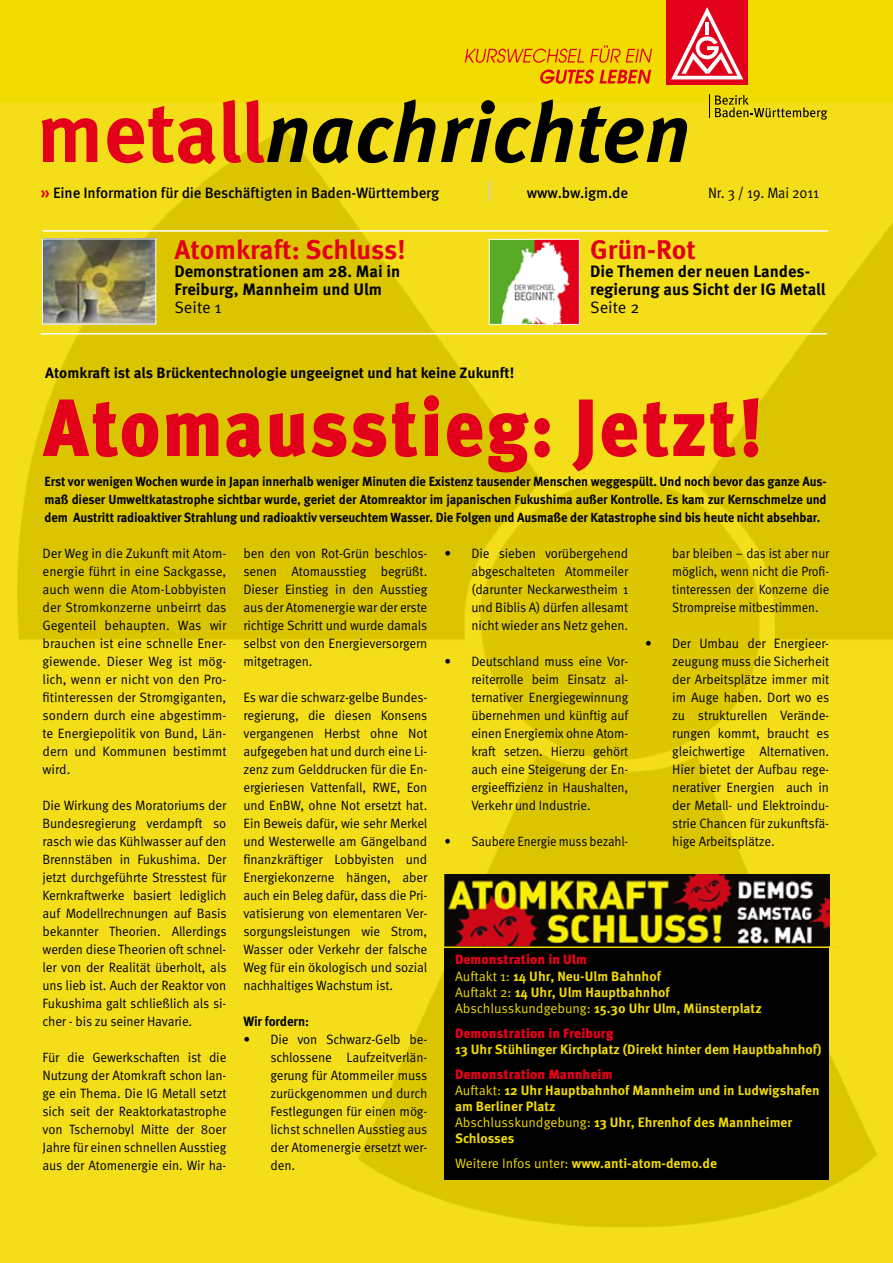
<style>
.page{position:relative;width:893px;height:1263px;background:#f2db00}
.page>*{position:absolute;margin:0;border:0;box-sizing:border-box;transform-origin:0 0}
.t1{font:italic 700 84px "Meta Pro";color:#000}
.t2{font:900 81px "Meta Pro";letter-spacing:.02em;color:#e2001a;scale:.93 1}
.t3{font:700 27px "Meta Pro";color:#e2001a}
.t4{font:700 16.5px/18px "Meta Pro";color:#000}
.t5{font:16.5px "Meta Pro";color:#000}
.t6{font:500 15px "Meta Pro";letter-spacing:-.01em;color:#000}
.t7{font:700 15px "Meta Pro";color:#000}
.t8{font:15px "Meta Pro";letter-spacing:-.01em;color:#000;scale:.92 1}
.t9{font:13.5px/18px "Meta Pro";letter-spacing:-.01em;color:#000;text-align:justify;scale:.96 1}
.t10{font:700 13.5px/16.2px "Meta Pro";color:#f2db00}
.t11{font:13.5px/18px "Meta Pro";letter-spacing:-.01em;color:#000;text-align:justify}
.t12{font:13.5px/18px "Meta Pro";letter-spacing:-.01em;color:#000;text-align:justify;scale:.95 1}
.t13{font:13.5px/18px "Meta Pro";letter-spacing:-.01em;color:#000;text-align:justify;scale:.92 1}
.t14{font:900 13.5px "Meta Pro";color:#e2001a}
.t15{font:700 13.5px "Meta Pro";letter-spacing:-.01em;color:#000;scale:.96 1}
.t16{font:700 13.2px/18px "Meta Pro";letter-spacing:-.01em;color:#000;text-align:justify;scale:.95 1}
.s1{font-style:normal;color:#e2001a}
.s2{font-weight:700;font-size:16.5px;color:#e2001a}
.s3{font-weight:900;color:#e2001a}
.s4{font-weight:400}
</style>
<div class="page">
<img style="left:0;top:103px;width:893px;height:1160px">
<svg style="left:709px;top:94px;width:118px;height:26px"></svg>
<div style="left:666px;top:3px;width:82px;height:82px;background:#e2001a"></div>
<svg style="left:671px;top:7px;width:72px;height:72px"></svg>
<hr style="left:666px;top:0;width:82px;height:3px;background:#e2001a">
<svg style="left:540px;top:69px;width:111px;height:15px"></svg>
<svg style="left:465px;top:49px;width:119px;height:14px"></svg>
<svg style="left:590px;top:45px;width:62px;height:18px"></svg>
<hr style="left:42px;top:230px;width:786px;height:2px;background:#fff">
<img style="left:44px;top:241px;width:110px;height:81px">
<div style="left:42px;top:239px;width:114px;height:85px;border:1px solid #fff"></div>
<hr style="left:41px;top:333px;width:786px;height:1px;background:#fff">
<svg style="left:489px;top:181px;width:1px;height:20px"></svg>
<img style="left:491px;top:241px;width:87px;height:82px">
<div style="left:489px;top:239px;width:91px;height:86px;border:1px solid #fff"></div>
<div style="left:444px;top:943px;width:385px;height:236px;background:#000"></div>
<img style="left:444px;top:875px;width:385px;height:71px">
<hr style="left:444px;top:946px;width:395px;height:2px;background:#f2db00">
<h1 class="t1" style="left:37px;top:81px;width:655px"><span class="s1">metall</span>nachrichten</h1>
<p class="t6" style="left:41px;top:183px;width:400px"><span class="s2">»</span> Eine Information für die Beschäftigten in Baden-Württemberg</p>
<p class="t6" style="left:527px;top:183px;width:103px">www.bw.igm.de</p>
<p class="t8" style="left:708px;top:184px;width:122px">Nr. 3 / 19. Mai 2011</p>
<h3 class="t3" style="left:174px;top:233px;width:233px">Atomkraft: Schluss!</h3>
<p class="t4" style="left:174px;top:263px;width:227px">Demonstrationen am 28. Mai in<br>Freiburg, Mannheim und Ulm</p>
<p class="t5" style="left:174px;top:298px;width:49px">Seite 1</p>
<h3 class="t3" style="left:590px;top:233px;width:107px">Grün-Rot</h3>
<p class="t4" style="left:590px;top:263px;width:237px">Die Themen der neuen Landes&shy;regierung aus Sicht der IG Metall</p>
<p class="t5" style="left:590px;top:298px;width:51px">Seite 2</p>
<p class="t7" style="left:45px;top:363px;width:471px">Atomkraft ist als Brückentechnologie ungeeignet und hat keine Zukunft!</p>
<h2 class="t2" style="left:43px;top:377px;width:776px">Atomausstieg: Jetzt!</h2>
<p class="t16" style="left:45px;top:473px;width:825px">Erst vor wenigen Wochen wurde in Japan innerhalb weniger Minuten die Existenz tausender Menschen weggespült. Und noch bevor das ganze Aus&shy;maß dieser Umweltkatastrophe sichtbar wurde, geriet der Atomreaktor im japanischen Fukushima außer Kontrolle. Es kam zur Kernschmelze und dem Austritt radioaktiver Strahlung und radioaktiv verseuchtem Wasser. Die Folgen und Ausmaße der Katastrophe sind bis heute nicht absehbar.</p>
<p class="t11" style="left:43px;top:544px;width:186px">Der Weg in die Zukunft mit Atom&shy;energie führt in eine Sackgasse, auch wenn die Atom-Lobbyisten der Stromkonzerne unbeirrt das Gegenteil behaupten. Was wir brauchen ist eine schnelle Ener&shy;giewende. Dieser Weg ist mög&shy;lich, wenn er nicht von den Pro&shy;fitinteressen der Stromgiganten, sondern durch eine abgestimm&shy;te Energiepolitik von Bund, Län&shy;dern und Kommunen bestimmt wird.</p>
<p class="t9" style="left:43px;top:796px;width:193px">Die Wirkung des Moratoriums der Bundesregierung verdampft so rasch wie das Kühlwasser auf den Brennstäben in Fukushima. Der jetzt durchgeführte Stresstest für Kernkraftwerke basiert lediglich auf Modellrechnungen auf Basis bekannter Theorien. Allerdings werden diese Theorien oft schnel&shy;ler von der Realität überholt, als uns lieb ist. Auch der Reaktor von Fukushima galt schließlich als si&shy;cher - bis zu seiner Havarie.</p>
<p class="t9" style="left:43px;top:1048px;width:193px">Für die Gewerkschaften ist die Nutzung der Atomkraft schon lan&shy;ge ein Thema. Die IG Metall setzt sich seit der Reaktorkatastrophe von Tschernobyl Mitte der 80er Jahre für einen schnellen Ausstieg aus der Atomenergie ein. Wir ha-</p>
<p class="t9" style="left:243px;top:544px;width:193px">ben den von Rot-Grün beschlos&shy;senen Atomausstieg begrüßt.<br>Dieser Einstieg in den Ausstieg aus der Atomenergie war der erste richtige Schritt und wurde damals selbst von den Energieversorgern mitgetragen.</p>
<p class="t9" style="left:243px;top:688px;width:193px">Es war die schwarz-gelbe Bundes&shy;regierung, die diesen Konsens vergangenen Herbst ohne Not aufgegeben hat und durch eine Li&shy;zenz zum Gelddrucken für die En&shy;ergieriesen Vattenfall, RWE, Eon und EnBW, ohne Not ersetzt hat.<br>Ein Beweis dafür, wie sehr Merkel und Westerwelle am Gängelband finanzkräftiger Lobbyisten und Energiekonzerne hängen, aber auch ein Beleg dafür, dass die Pri&shy;vatisierung von elementaren Ver&shy;sorgungsleistungen wie Strom, Wasser oder Verkehr der falsche Weg für ein ökologisch und sozial nachhaltiges Wachstum ist.</p>
<p class="t15" style="left:243px;top:1013px;width:70px">Wir fordern:</p>
<p class="t9" style="left:270px;top:1030px;width:165px;text-indent:-27px">• Die von Schwarz-Gelb be&shy;schlossene Laufzeitverlän&shy;gerung für Atommeiler muss zurückgenommen und durch Festlegungen für einen mög&shy;lichst schnellen Ausstieg aus der Atomenergie ersetzt wer&shy;den.</p>
<p class="t9" style="left:471px;top:544px;width:165px;text-indent:-27px">• Die sieben vorübergehend abgeschalteten Atommeiler (darunter Neckarwestheim 1 und Biblis A) dürfen allesamt nicht wieder ans Netz gehen.</p>
<p class="t12" style="left:471px;top:652px;width:167px;text-indent:-27px">• Deutschland muss eine Vor&shy;reiterrolle beim Einsatz al&shy;ternativer Energiegewinnung übernehmen und künftig auf einen Energiemix ohne Atom&shy;kraft setzen. Hierzu gehört auch eine Steigerung der En&shy;ergieeffizienz in Haushalten, Verkehr und Industrie.</p>
<p class="t13" style="left:444px;top:832px;width:201px">• Saubere Energie muss bezahl-</p>
<p class="t13" style="left:672px;top:545px;width:172px">bar bleiben – das ist aber nur möglich, wenn nicht die Profi&shy;tinteressen der Konzerne die Strompreise mitbestimmen.</p>
<p class="t9" style="left:672px;top:634px;width:165px;text-indent:-27px">• Der Umbau der Energieer&shy;zeugung muss die Sicherheit der Arbeitsplätze immer mit im Auge haben. Dort wo es zu strukturellen Verände&shy;rungen kommt, braucht es gleichwertige Alternativen.<br>Hier bietet der Aufbau rege&shy;nerativer Energien auch in der Metall- und Elektroindu&shy;strie Chancen für zukunftsfä&shy;hige Arbeitsplätze.</p>
<p class="t10" style="left:455px;top:952px;width:308px"><span class="s3">Demonstration in Ulm<br></span><span class="s4">Auftakt 1:</span> 14 Uhr, Neu-Ulm Bahnhof<br><span class="s4">Auftakt 2:</span> 14 Uhr, Ulm Hauptbahnhof <span class="s4">Abschlusskundgebung:</span> 15.30 Uhr Ulm, Münsterplatz</p>
<p class="t14" style="left:455px;top:1024px;width:160px">Demonstration in Freiburg</p>
<p class="t10" style="left:455px;top:1041px;width:368px">13 Uhr Stühlinger Kirchplatz (Direkt hinter dem Hauptbahnhof)</p>
<p class="t10" style="left:455px;top:1066px;width:366px"><span class="s3">Demonstration Mannheim<br></span><span class="s4">Auftakt:</span> 12 Uhr Hauptbahnhof Mannheim und in Ludwigshafen am Berliner Platz<br><span class="s4">Abschlusskundgebung:</span> 13 Uhr, Ehrenhof des Mannheimer Schlosses</p>
<p class="t10" style="left:455px;top:1155px;width:263px"><span class="s4">Weitere Infos unter:</span> www.anti-atom-demo.de</p>
</div>
